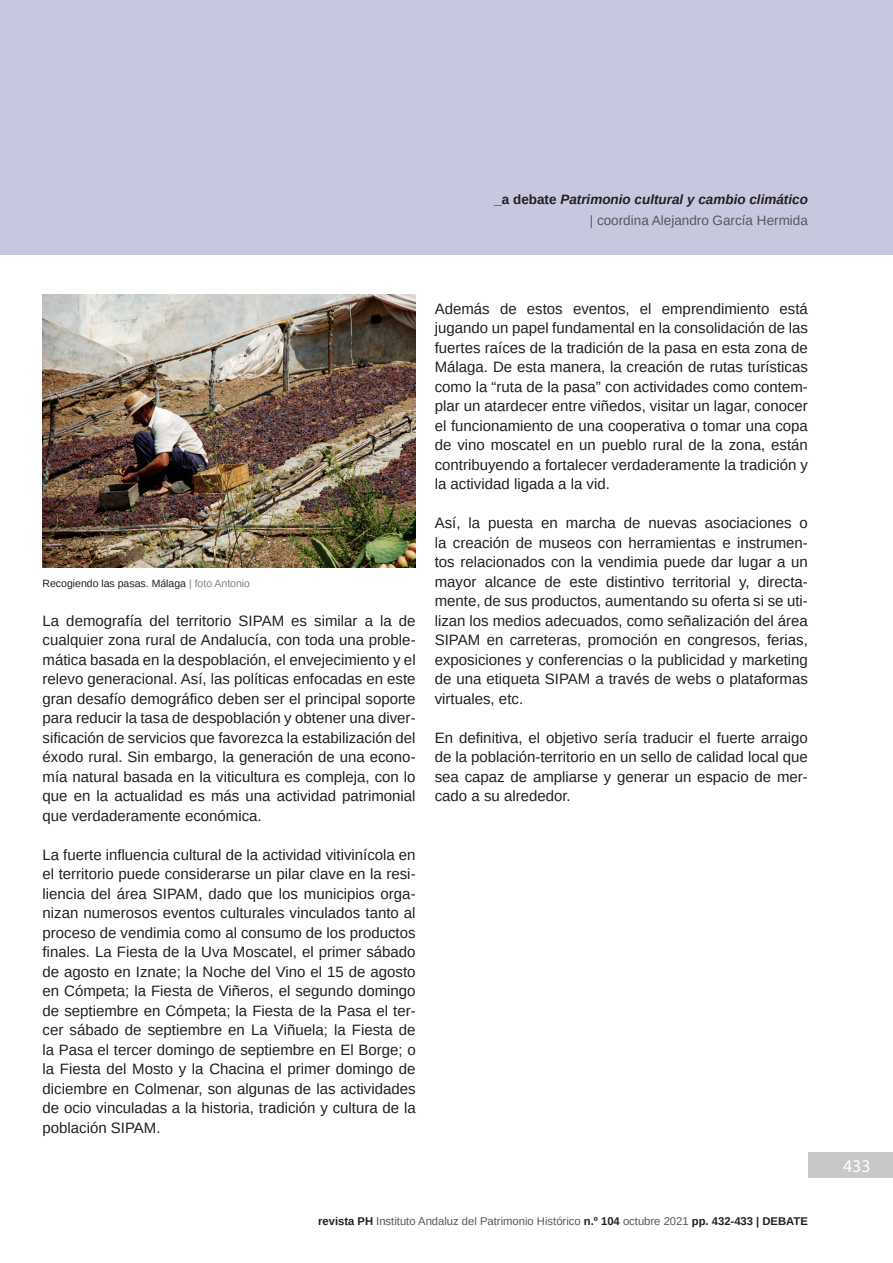
<style>
.page{position:relative;width:893px;height:1263px;background:#fff}
.page>*{position:absolute;margin:0;border:0;box-sizing:border-box;transform-origin:0 0}
.t1{font:18px "Myriad Pro";color:#fff}
.t2{font:15px/19.5px "Arimo";color:#231f20;text-align:justify}
.t3{font:italic 700 13.5px/21px "Arimo";color:#231f20;text-align:right}
.t4{font:11.25px "Arimo";color:#57585a}
.Pie_de_Foto{font:10.5px "Arimo";color:#231f20}
.s1{font-style:normal}
.s2{font-weight:400;font-style:normal;color:#57585a}
.s3{color:#808285}
.s4{font-weight:700;color:#231f20}
</style>
<div class="page">
<div style="left:0;top:0;width:893px;height:255px;background:#c7c7e0"></div>
<div style="left:808px;top:1152px;width:85px;height:26px;background:#c7c8ca"></div>
<img style="left:43px;top:294px;width:373px;height:273px">
<p class="t3" style="left:494px;top:189px;width:315px"><span class="s1">_a debate</span> Patrimonio cultural y cambio climático <span class="s2">| coordina Alejandro García Hermida</span></p>
<p class="Pie_de_Foto" style="left:43px;top:576px;width:209px">Recogiendo las pasas. Málaga <span class="s3">| foto Antonio</span></p>
<p class="t2" style="left:43px;top:611px;width:375px">La demografía del territorio SIPAM es similar a la de cualquier zona rural de Andalucía, con toda una proble&shy;mática basada en la despoblación, el envejecimiento y el relevo generacional. Así, las políticas enfocadas en este gran desafío demográfico deben ser el principal soporte para reducir la tasa de despoblación y obtener una diver&shy;sificación de servicios que favorezca la estabilización del éxodo rural. Sin embargo, la generación de una econo&shy;mía natural basada en la viticultura es compleja, con lo que en la actualidad es más una actividad patrimonial que verdaderamente económica.</p>
<p class="t2" style="left:43px;top:845px;width:375px">La fuerte influencia cultural de la actividad vitivinícola en el territorio puede considerarse un pilar clave en la resi&shy;liencia del área SIPAM, dado que los municipios orga&shy;nizan numerosos eventos culturales vinculados tanto al proceso de vendimia como al consumo de los productos finales. La Fiesta de la Uva Moscatel, el primer sábado de agosto en Iznate; la Noche del Vino el 15 de agosto en Cómpeta; la Fiesta de Viñeros, el segundo domingo de septiembre en Cómpeta; la Fiesta de la Pasa el ter&shy;cer sábado de septiembre en La Viñuela; la Fiesta de la Pasa el tercer domingo de septiembre en El Borge; o la Fiesta del Mosto y la Chacina el primer domingo de diciembre en Colmenar, son algunas de las actividades de ocio vinculadas a la historia, tradición y cultura de la población SIPAM.</p>
<p class="t2" style="left:435px;top:299px;width:375px">Además de estos eventos, el emprendimiento está jugando un papel fundamental en la consolidación de las fuertes raíces de la tradición de la pasa en esta zona de Málaga. De esta manera, la creación de rutas turísticas como la “ruta de la pasa” con actividades como contem&shy;plar un atardecer entre viñedos, visitar un lagar, conocer el funcionamiento de una cooperativa o tomar una copa de vino moscatel en un pueblo rural de la zona, están contribuyendo a fortalecer verdaderamente la tradición y la actividad ligada a la vid.</p>
<p class="t2" style="left:435px;top:513px;width:375px">Así, la puesta en marcha de nuevas asociaciones o la creación de museos con herramientas e instrumen&shy;tos relacionados con la vendimia puede dar lugar a un mayor alcance de este distintivo territorial y, directa&shy;mente, de sus productos, aumentando su oferta si se uti&shy;lizan los medios adecuados, como señalización del área SIPAM en carreteras, promoción en congresos, ferias, exposiciones y conferencias o la publicidad y marketing de una etiqueta SIPAM a través de webs o plataformas virtuales, etc.</p>
<p class="t2" style="left:435px;top:728px;width:375px">En definitiva, el objetivo sería traducir el fuerte arraigo de la población-territorio en un sello de calidad local que sea capaz de ampliarse y generar un espacio de mer&shy;cado a su alrededor.</p>
<p class="t4" style="left:318px;top:1213px;width:491px"><span class="s4">revista PH</span> Instituto Andaluz del Patrimonio Histórico <span class="s4">n.º 104</span> octubre 2021 <span class="s4">pp. 432-433 | DEBATE</span></p>
<p class="t1" style="left:843px;top:1155px;width:29px">433</p>
</div>
